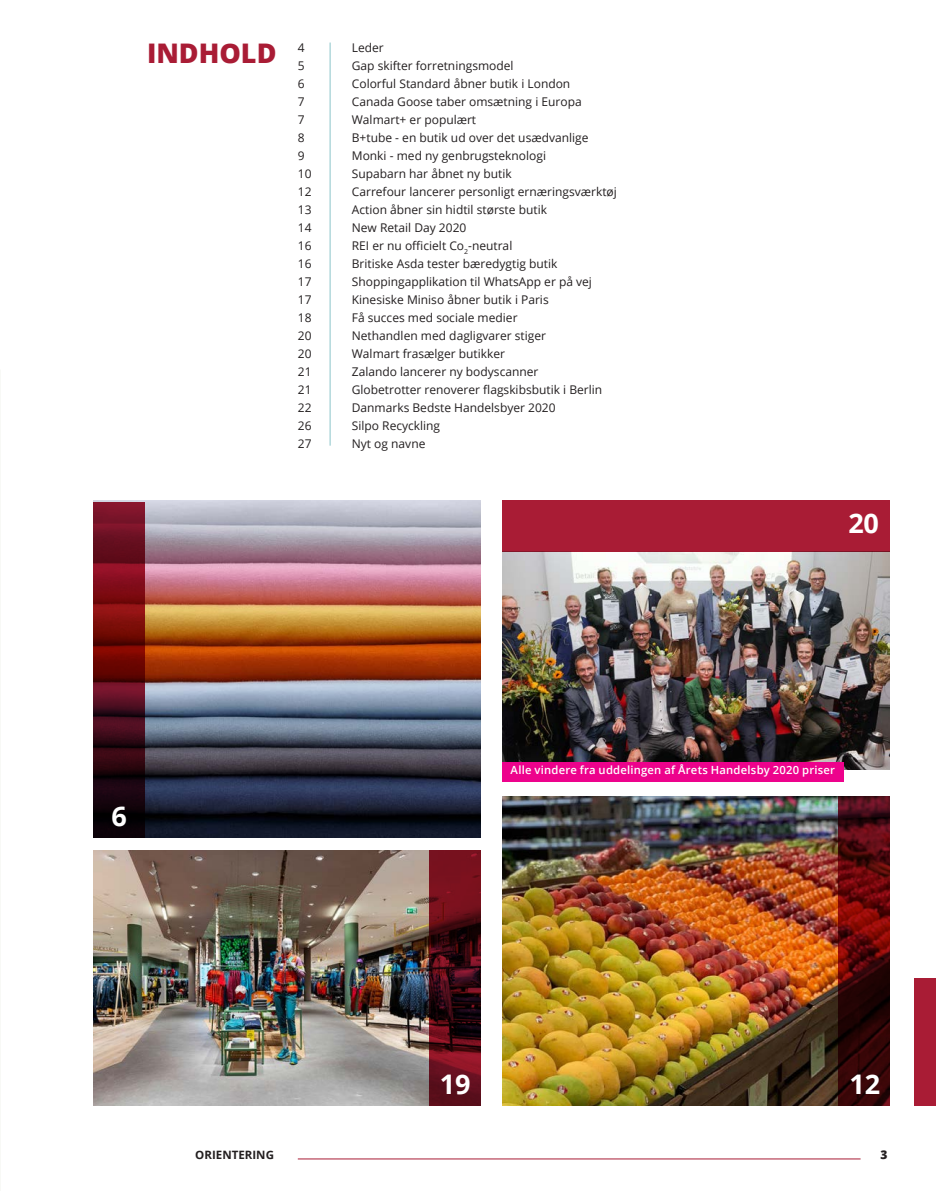
<style>
.page{position:relative;width:936px;height:1191px;background:#fff}
.page>*{position:absolute;margin:0;border:0;box-sizing:border-box;transform-origin:0 0}
.RUBRIK_BLACK{font:800 27px "Open Sans";color:#a91c35}
.Overskrift_Brød{font:700 27px "Open Sans";color:#fff}
.RUBRIK_Slim{font:12px "Open Sans";color:#231f20}
.t1{font:800 12px "Open Sans";color:#231f20}
.t2{font:700 11.55px "Open Sans";color:#231f20}
.Billedtekst_-_White{font:600 11.25px "Open Sans";letter-spacing:.02em;color:#fff}
</style>
<div class="page">
<div style="left:914px;top:978px;width:21px;height:128px;background:#a91c35"></div>
<img style="left:502px;top:552px;width:387px;height:217px">
<img style="left:94px;top:501px;width:386px;height:336px">
<img style="left:94px;top:850px;width:335px;height:256px">
<img style="left:502px;top:796px;width:336px;height:310px">
<svg style="left:94px;top:502px;width:51px;height:335px;background:#540a14"></svg>
<div style="left:502px;top:501px;width:387px;height:51px;background:#a91c35"></div>
<svg style="left:429px;top:850px;width:51px;height:256px;background:#530c16"></svg>
<svg style="left:838px;top:796px;width:51px;height:310px;background:#490709"></svg>
<hr style="left:330px;top:43px;width:1px;height:403px;background:#8bc5c9">
<div style="left:502px;top:761px;width:341px;height:20px;background:#ed028c"></div>
<hr style="left:298px;top:1158px;width:562px;height:1px;background:#a91c35">
<p class="RUBRIK_BLACK" style="left:147px;top:33px;width:131px">INDHOLD</p>
<p class="RUBRIK_Slim" style="left:298px;top:39px;width:8px">4</p>
<p class="RUBRIK_Slim" style="left:352px;top:39px;width:33px">Leder</p>
<p class="RUBRIK_Slim" style="left:298px;top:57px;width:8px">5</p>
<p class="RUBRIK_Slim" style="left:352px;top:57px;width:163px">Gap skifter forretningsmodel</p>
<p class="RUBRIK_Slim" style="left:298px;top:75px;width:8px">6</p>
<p class="RUBRIK_Slim" style="left:352px;top:75px;width:220px">Colorful Standard åbner butik i London</p>
<p class="RUBRIK_Slim" style="left:298px;top:93px;width:8px">7</p>
<p class="RUBRIK_Slim" style="left:352px;top:93px;width:231px">Canada Goose taber omsætning i Europa</p>
<p class="RUBRIK_Slim" style="left:298px;top:111px;width:8px">7</p>
<p class="RUBRIK_Slim" style="left:352px;top:111px;width:126px">Walmart+ er populært</p>
<p class="RUBRIK_Slim" style="left:298px;top:129px;width:8px">8</p>
<p class="RUBRIK_Slim" style="left:352px;top:129px;width:238px">B+tube - en butik ud over det usædvanlige</p>
<p class="RUBRIK_Slim" style="left:298px;top:147px;width:8px">9</p>
<p class="RUBRIK_Slim" style="left:352px;top:147px;width:196px">Monki - med ny genbrugsteknologi</p>
<p class="RUBRIK_Slim" style="left:298px;top:165px;width:15px">10</p>
<p class="RUBRIK_Slim" style="left:352px;top:165px;width:161px">Supabarn har åbnet ny butik</p>
<p class="RUBRIK_Slim" style="left:298px;top:183px;width:15px">12</p>
<p class="RUBRIK_Slim" style="left:352px;top:183px;width:266px">Carrefour lancerer personligt ernæringsværktøj</p>
<p class="RUBRIK_Slim" style="left:298px;top:201px;width:15px">13</p>
<p class="RUBRIK_Slim" style="left:352px;top:201px;width:197px">Action åbner sin hidtil største butik</p>
<p class="RUBRIK_Slim" style="left:298px;top:219px;width:15px">14</p>
<p class="RUBRIK_Slim" style="left:352px;top:219px;width:116px">New Retail Day 2020</p>
<p class="RUBRIK_Slim" style="left:298px;top:237px;width:15px">16</p>
<p class="RUBRIK_Slim" style="left:352px;top:237px;width:162px">REI er nu officielt Co<sub>2</sub>-neutral</p>
<p class="RUBRIK_Slim" style="left:298px;top:255px;width:15px">16</p>
<p class="RUBRIK_Slim" style="left:352px;top:255px;width:207px">Britiske Asda tester bæredygtig butik</p>
<p class="RUBRIK_Slim" style="left:298px;top:273px;width:15px">17</p>
<p class="RUBRIK_Slim" style="left:352px;top:273px;width:241px">Shoppingapplikation til WhatsApp er på vej</p>
<p class="RUBRIK_Slim" style="left:298px;top:291px;width:15px">17</p>
<p class="RUBRIK_Slim" style="left:352px;top:291px;width:198px">Kinesiske Miniso åbner butik i Paris</p>
<p class="RUBRIK_Slim" style="left:298px;top:309px;width:15px">18</p>
<p class="RUBRIK_Slim" style="left:352px;top:309px;width:167px">Få succes med sociale medier</p>
<p class="RUBRIK_Slim" style="left:298px;top:327px;width:15px">20</p>
<p class="RUBRIK_Slim" style="left:352px;top:327px;width:196px">Nethandlen med dagligvarer stiger</p>
<p class="RUBRIK_Slim" style="left:298px;top:345px;width:15px">20</p>
<p class="RUBRIK_Slim" style="left:352px;top:345px;width:155px">Walmart frasælger butikker</p>
<p class="RUBRIK_Slim" style="left:298px;top:363px;width:15px">21</p>
<p class="RUBRIK_Slim" style="left:352px;top:363px;width:188px">Zalando lancerer ny bodyscanner</p>
<p class="RUBRIK_Slim" style="left:298px;top:381px;width:15px">21</p>
<p class="RUBRIK_Slim" style="left:352px;top:381px;width:252px">Globetrotter renoverer flagskibsbutik i Berlin</p>
<p class="RUBRIK_Slim" style="left:298px;top:399px;width:15px">22</p>
<p class="RUBRIK_Slim" style="left:352px;top:399px;width:205px">Danmarks Bedste Handelsbyer 2020</p>
<p class="RUBRIK_Slim" style="left:298px;top:417px;width:15px">26</p>
<p class="RUBRIK_Slim" style="left:352px;top:417px;width:90px">Silpo Recyckling</p>
<p class="RUBRIK_Slim" style="left:298px;top:435px;width:15px">27</p>
<p class="RUBRIK_Slim" style="left:352px;top:435px;width:75px">Nyt og navne</p>
<p class="Overskrift_Brød" style="left:848px;top:504px;width:32px">20</p>
<p class="Overskrift_Brød" style="left:111px;top:796px;width:17px">6</p>
<p class="Billedtekst_-_White" style="left:510px;top:762px;width:326px">Alle vindere fra uddelingen af Årets Handelsby 2020 priser</p>
<p class="Overskrift_Brød" style="left:440px;top:1065px;width:32px">19</p>
<p class="Overskrift_Brød" style="left:849px;top:1065px;width:32px">12</p>
<p class="t2" style="left:195px;top:1146px;width:80px">ORIENTERING</p>
<p class="t1" style="left:880px;top:1145px;width:9px">3</p>
</div>
